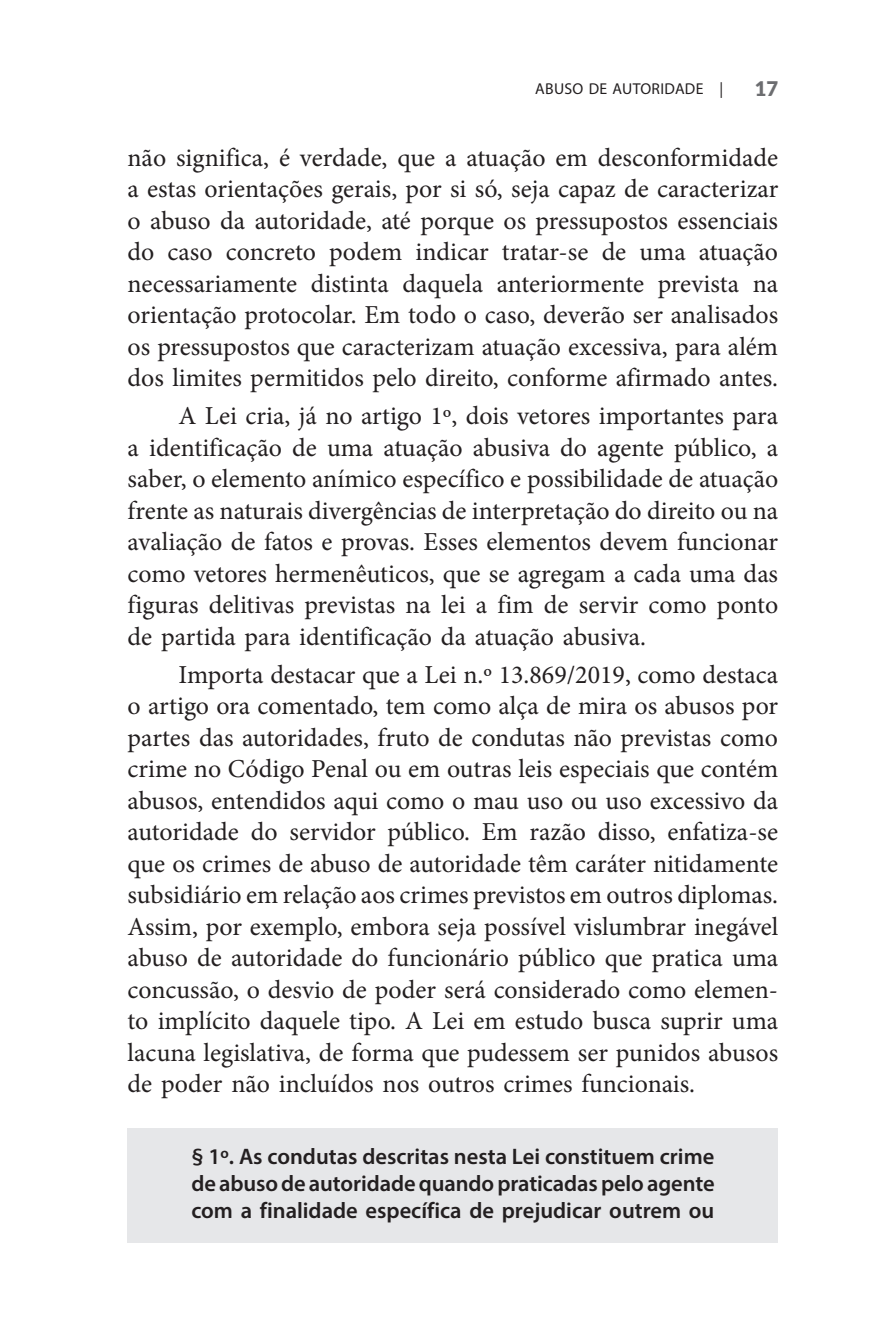
<style>
.page{position:relative;width:893px;height:1340px;background:#fff}
.page>*{position:absolute;margin:0;border:0;box-sizing:border-box;transform-origin:0 0}
.texto{font:25.88px/31.5px "Minion Pro";color:#231f20;text-align:justify}
.legis{font:600 22.5px/27px "Myriad Pro";color:#231f20;text-align:justify}
.t1{font:900 20.25px "Lato";color:#6c6d70}
.t2{font:15.75px "Myriad Pro";color:#231f20}
</style>
<div class="page">
<div style="left:128px;top:1127px;width:650px;height:115px;background:#e6e7e9"></div>
<p class="t2" style="left:535px;top:79px;width:21px">ABUSO</p>
<p class="t2" style="left:589px;top:79px;width:44px">DE AUTORIDADE</p>
<p class="t2" style="left:719px;top:79px;width:5px">|</p>
<p class="t1" style="left:755px;top:73px;width:25px">17</p>
<p class="texto" style="left:128px;top:142px;width:652px">não significa, é verdade, que a atuação em desconformidade a estas orientações gerais, por si só, seja capaz de caracterizar o abuso da autoridade, até porque os pressupostos essenciais do caso concreto podem indicar tratar-se de uma atuação necessariamente distinta daquela anteriormente prevista na orientação protocolar. Em todo o caso, deverão ser analisados os pressupostos que caracterizam atuação excessiva, para além dos limites permitidos pelo direito, conforme afirmado antes.</p>
<p class="texto" style="left:128px;top:400px;width:652px;text-indent:51px">A Lei cria, já no artigo 1º, dois vetores importantes para a identificação de uma atuação abusiva do agente público, a saber, o elemento anímico específico e possibilidade de atuação frente as naturais divergências de interpretação do direito ou na avaliação de fatos e provas. Esses elementos devem funcionar como vetores hermenêuticos, que se agregam a cada uma das figuras delitivas previstas na lei a fim de servir como ponto de partida para identificação da atuação abusiva.</p>
<p class="texto" style="left:128px;top:658px;width:652px;text-indent:51px">Importa destacar que a Lei n.º 13.869/2019, como destaca o artigo ora comentado, tem como alça de mira os abusos por partes das autoridades, fruto de condutas não previstas como crime no Código Penal ou em outras leis especiais que contém abusos, entendidos aqui como o mau uso ou uso excessivo da autoridade do servidor público. Em razão disso, enfatiza-se que os crimes de abuso de autoridade têm caráter nitidamente subsidiário em relação aos crimes previstos em outros diplomas.<br>Assim, por exemplo, embora seja possível vislumbrar inegável abuso de autoridade do funcionário público que pratica uma concussão, o desvio de poder será considerado como elemen&shy;to implícito daquele tipo. A Lei em estudo busca suprir uma lacuna legislativa, de forma que pudessem ser punidos abusos de poder não incluídos nos outros crimes funcionais.</p>
<p class="legis" style="left:191px;top:1142px;width:525px">§ 1º. As condutas descritas nesta Lei constituem crime de abuso de autoridade quando praticadas pelo agente com a finalidade específica de prejudicar outrem ou</p>
</div>
